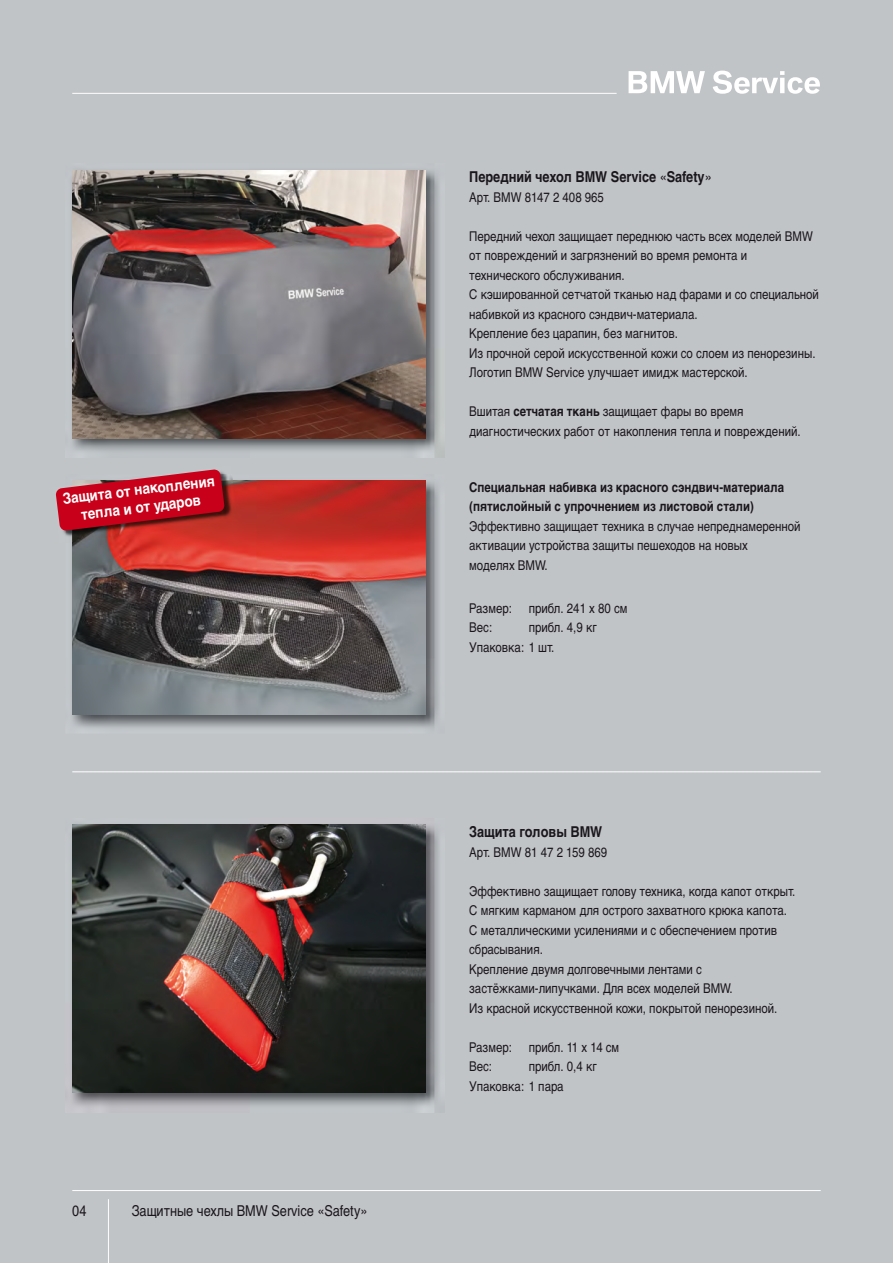
<style>
.page{position:relative;width:893px;height:1263px;background:#c1c4c7}
.page>*{position:absolute;margin:0;border:0;box-sizing:border-box;transform-origin:0 0}
.t1{font:700 15px "Helvetica Cyr";color:#1a171c;scale:.85 1}
.t2{font:15px "Helvetica Cyr Upright";color:#1a171c;scale:.85 1}
.t3{font:700 15px/17.7px "Helvetica Cyr";color:#fff;text-align:center;scale:.9 1}
.t4{font:13.5px/19.5px "Helvetica Cyr Upright";color:#1a171c;scale:.85 1}
.t5{font:700 13.5px/19.5px "Helvetica Cyr";color:#1a171c;scale:.85 1}
.s1{font-family:"Helvetica Cyr Upright";font-weight:400}
.s2{font-family:"Helvetica Cyr";font-weight:700}
</style>
<div class="page">
<hr style="left:72px;top:771px;width:749px;height:1px;background:#fff">
<img style="left:72px;top:170px;width:367px;height:287px">
<img style="left:72px;top:170px;width:353px;height:268px">
<img style="left:72px;top:480px;width:366px;height:248px">
<img style="left:72px;top:480px;width:353px;height:234px">
<hr style="left:72px;top:1190px;width:749px;height:1px;background:#fff">
<hr style="left:108px;top:1199px;width:1px;height:64px;background:#fff">
<img style="left:63px;top:531px;width:9px;height:6px">
<img style="left:225px;top:474px;width:8px;height:6px">
<img style="left:72px;top:480px;width:166px;height:62px">
<svg style="left:56px;top:469px;width:169px;height:62px;background:#bd2636"></svg>
<img style="left:72px;top:824px;width:366px;height:288px">
<img style="left:72px;top:825px;width:353px;height:268px">
<hr style="left:72px;top:93px;width:545px;height:1px;background:#fff">
<svg style="left:629px;top:71px;width:191px;height:23px"></svg>
<p class="t3" style="left:62px;top:492px;width:171px;rotate:-7deg">Защита от накопления тепла и от ударов</p>
<p class="t2" style="left:72px;top:1205px;width:18px">04</p>
<p class="t2" style="left:132px;top:1205px;width:279px">Защитные чехлы BMW Service «Safety»</p>
<p class="t1" style="left:469px;top:172px;width:287px">Передний чехол BMW Service <span class="s1">«</span>Safety<span class="s1">»</span></p>
<p class="t4" style="left:469px;top:189px;width:160px">Арт. BMW 8147 2 408 965</p>
<p class="t4" style="left:469px;top:228px;width:413px">Передний чехол защищает переднюю часть всех моделей BMW от повреждений и загрязнений во время ремонта и технического обслуживания.<br>С кэшированной сетчатой тканью над фарами и со специальной набивкой из красного сэндвич-материала.<br>Крепление без царапин, без магнитов.<br>Из прочной серой искусственной кожи со слоем из пенорезины.<br>Логотип BMW Service улучшает имидж мастерской.</p>
<p class="t4" style="left:469px;top:403px;width:391px">Вшитая <span class="s2">сетчатая ткань</span> защищает фары во время диагностических работ от накопления тепла и повреждений.</p>
<p class="t5" style="left:469px;top:478px;width:372px">Специальная набивка из красного сэндвич-материала (пятислойный с упрочнением из листовой стали)</p>
<p class="t4" style="left:469px;top:518px;width:391px">Эффективно защищает техника в случае непреднамеренной активации устройства защиты пешеходов на новых<br>моделях BMW.</p>
<p class="t4" style="left:469px;top:600px;width:188px">Размер: прибл. 241 x 80 см<br>Вес:</p>
<p class="t4" style="left:469px;top:619px;width:152px;text-indent:60px">прибл. 4,9 кг<br>Упаковка: 1 шт.</p>
<p class="t1" style="left:469px;top:826px;width:158px">Защита головы BMW</p>
<p class="t4" style="left:469px;top:844px;width:164px">Арт. BMW 81 47 2 159 869</p>
<p class="t4" style="left:469px;top:883px;width:385px">Эффективно защищает голову техника, когда капот открыт.<br>С мягким карманом для острого захватного крюка капота.<br>С металлическими усилениями и с обеспечением против сбрасывания.<br>Крепление двумя долговечными лентами с застёжками-липучками. Для всех моделей BMW.<br>Из красной искусственной кожи, покрытой пенорезиной.</p>
<p class="t4" style="left:469px;top:1038px;width:178px">Размер: прибл. 11 x 14 см<br>Вес:</p>
<p class="t4" style="left:469px;top:1058px;width:152px;text-indent:60px">прибл. 0,4 кг<br>Упаковка: 1 пара</p>
</div>
